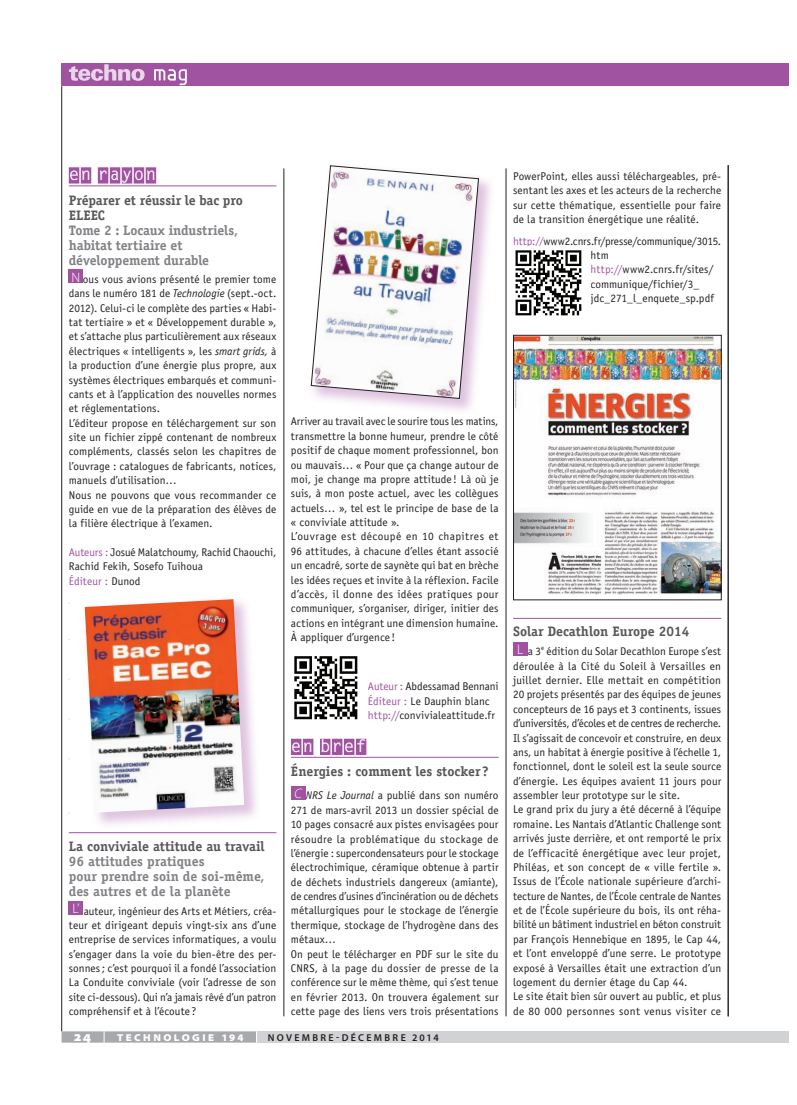
<style>
.page{position:relative;width:797px;height:1105px;background:#fff}
.page>*{position:absolute;margin:0;border:0;box-sizing:border-box;transform-origin:0 0}
.mag_01{font:700 17.5px "Letter Gothic Std";letter-spacing:.085em;color:#fff}
.Mag_02_Noir_80{font:700 13.75px/15px "Officina Serif Std";letter-spacing:-.01em;color:#808285}
.Mag_02_Noir_80____fi{font:700 13.75px/15px "Officina Serif Std";color:#808285}
.Mag_02_Noir_80____fi-2{font:700 13.75px "Officina Serif Std";color:#57585a}
.Mag_02_Titre_Noir_80{font:700 13.75px "Officina Serif Std";color:#57585a}
.t1{font:300 13.75px "Myriad Pro";color:#fff}
._60__Texte{font:900 semi-expanded 13.75px "Myriad Pro";color:#fff}
.t2{font:italic 300 13.75px "Myriad Pro";color:#fff}
.mag_04_Txt_courant_C{font:11.25px/14.4px "Officina Sans Std";letter-spacing:.005em;color:#231f20;text-align:justify}
.mag_04_Txt_courant_C-2{font:11.25px "Officina Sans Std";letter-spacing:.005em;color:#a153a1}
._60__Texte-2{font:600 10px "Myriad Pro";letter-spacing:.235em;color:#231f20}
._60__Texte-3{font:900 semi-expanded 10px "Myriad Pro";letter-spacing:.24em;color:#fff}
.mag_04_Txt_courant_C-3{font:6.5px "Officina Sans Std";color:#231f20}
.s1{color:#57585a}
.s2{font-style:italic}
.s3{color:#a153a1}
.s4{color:#231f20}
</style>
<div class="page">
<div style="left:770px;top:1031px;width:18px;height:12px;background:#d1d2d4"></div>
<hr style="left:61px;top:86px;width:1px;height:945px;background:#231f20">
<div style="left:256px;top:1031px;width:514px;height:12px;background:#d1d2d4"></div>
<svg style="left:62px;top:1031px;width:195px;height:12px;background:#aeafb2"></svg>
<hr style="left:284px;top:168px;width:1px;height:848px;background:#231f20">
<hr style="left:506px;top:168px;width:1px;height:848px;background:#231f20">
<div style="left:770px;top:63px;width:18px;height:23px;background:#a153a1"></div>
<div style="left:62px;top:63px;width:709px;height:23px;background:#a153a1"></div>
<svg style="left:69px;top:64px;width:76px;height:17px"></svg>
<svg style="left:154px;top:69px;width:33px;height:16px"></svg>
<hr style="left:291px;top:757px;width:207px;height:1px;background:#a153a1">
<div style="left:291px;top:739px;width:10px;height:16px;background:#a153a1"></div>
<div style="left:303px;top:739px;width:10px;height:16px;background:#a153a1"></div>
<div style="left:320px;top:739px;width:10px;height:16px;background:#a153a1"></div>
<div style="left:332px;top:739px;width:10px;height:16px;background:#a153a1"></div>
<div style="left:344px;top:739px;width:10px;height:16px;background:#a153a1"></div>
<div style="left:356px;top:739px;width:10px;height:16px;background:#a153a1"></div>
<div style="left:291px;top:786px;width:14px;height:13px;background:#a153a1"></div>
<hr style="left:513px;top:618px;width:208px;height:1px;background:#a153a1">
<div style="left:513px;top:642px;width:14px;height:13px;background:#a153a1"></div>
<hr style="left:728px;top:165px;width:1px;height:851px;background:#231f20">
<img style="left:515px;top:337px;width:204px;height:257px">
<div style="left:513px;top:335px;width:208px;height:265px;border:1px solid #231f20"></div>
<hr style="left:69px;top:186px;width:207px;height:1px;background:#a153a1">
<div style="left:69px;top:167px;width:10px;height:17px;background:#a153a1"></div>
<div style="left:81px;top:167px;width:10px;height:17px;background:#a153a1"></div>
<div style="left:98px;top:167px;width:10px;height:17px;background:#a153a1"></div>
<div style="left:110px;top:167px;width:10px;height:17px;background:#a153a1"></div>
<div style="left:122px;top:167px;width:10px;height:17px;background:#a153a1"></div>
<div style="left:134px;top:167px;width:10px;height:17px;background:#a153a1"></div>
<div style="left:146px;top:167px;width:10px;height:17px;background:#a153a1"></div>
<hr style="left:69px;top:832px;width:207px;height:1px;background:#a153a1">
<div style="left:69px;top:270px;width:14px;height:13px;background:#a153a1"></div>
<div style="left:69px;top:901px;width:14px;height:13px;background:#a153a1"></div>
<div style="left:81px;top:596px;width:180px;height:234px;background:#a153a1;opacity:.35"></div>
<img style="left:85px;top:599px;width:159px;height:214px">
<div style="left:308px;top:162px;width:188px;height:254px;background:#a153a1;opacity:.35"></div>
<img style="left:311px;top:165px;width:168px;height:234px">
<img style="left:294px;top:656px;width:64px;height:64px">
<img style="left:515px;top:250px;width:67px;height:66px">
<p class="mag_01" style="left:69px;top:163px;width:89px">en rayon</p>
<p class="Mag_02_Noir_80" style="left:69px;top:193px;width:175px"><span class="s1">Préparer et réussir le bac pro<br>ELEEC<br></span>Tome 2 : Locaux industriels, habitat tertiaire et développement durable</p>
<p class="t1" style="left:71px;top:269px;width:10px">N</p>
<p class="mag_04_Txt_courant_C" style="left:69px;top:272px;width:209px;text-indent:14px">ous vous avions présenté le premier tome dans le numéro 181 de <span class="s2">Technologie</span> (sept.-oct.<br>2012). Celui-ci le complète des parties « Habi&shy;tat tertiaire » et « Développement durable », et s’attache plus particulièrement aux réseaux électriques « intelligents », les <span class="s2">smart grids,</span> à la production d’une énergie plus propre, aux systèmes électriques embarqués et communi&shy;cants et à l’application des nouvelles normes et réglementations.</p>
<p class="mag_04_Txt_courant_C" style="left:69px;top:416px;width:209px">L’éditeur propose en téléchargement sur son site un fichier zippé contenant de nombreux compléments, classés selon les chapitres de l’ouvrage : catalogues de fabricants, notices, manuels d’utilisation…</p>
<p class="mag_04_Txt_courant_C" style="left:69px;top:488px;width:209px">Nous ne pouvons que vous recommander ce guide en vue de la préparation des élèves de la filière électrique à l’examen.</p>
<p class="mag_04_Txt_courant_C" style="left:69px;top:545px;width:209px"><span class="s3">Auteurs :</span> Josué Malatchoumy, Rachid Chaouchi,<br>Rachid Fekih, Sosefo Tuihoua</p>
<p class="mag_04_Txt_courant_C-2" style="left:69px;top:574px;width:73px">Éditeur : <span class="s4">Dunod</span></p>
<p class="Mag_02_Noir_80____fi-2" style="left:69px;top:837px;width:197px">La conviviale attitude au travail</p>
<p class="Mag_02_Noir_80____fi" style="left:69px;top:853px;width:197px">96 attitudes pratiques<br>pour prendre soin de soi-même, des autres et de la planète</p>
<p class="t1" style="left:72px;top:900px;width:9px">L’</p>
<p class="mag_04_Txt_courant_C" style="left:69px;top:904px;width:209px;text-indent:15px">auteur, ingénieur des Arts et Métiers, créa&shy;teur et dirigeant depuis vingt-six ans d’une entreprise de services informatiques, a voulu s’engager dans la voie du bien-être des per&shy;sonnes; c’est pourquoi il a fondé l’association La Conduite conviviale (voir l’adresse de son site ci-dessous). Qui n’a jamais rêvé d’un patron compréhensif et à l’écoute ?</p>
<p class="mag_04_Txt_courant_C" style="left:291px;top:414px;width:209px">Arriver au travail avec le sourire tous les matins, transmettre la bonne humeur, prendre le côté positif de chaque moment professionnel, bon ou mauvais… « Pour que ça change autour de moi, je change ma propre attitude ! Là où je suis, à mon poste actuel, avec les collègues actuels… », tel est le principe de base de la « conviviale attitude ».</p>
<p class="mag_04_Txt_courant_C" style="left:291px;top:529px;width:209px">L’ouvrage est découpé en 10 chapitres et 96 attitudes, à chacune d’elles étant associé un encadré, sorte de saynète qui bat en brèche les idées reçues et invite à la réflexion. Facile d’accès, il donne des idées pratiques pour communiquer, s’organiser, diriger, initier des actions en intégrant une dimension humaine.<br>À appliquer d’urgence!</p>
<p class="mag_04_Txt_courant_C" style="left:368px;top:679px;width:132px"><span class="s3">Auteur :</span> Abdessamad Bennani</p>
<p class="mag_04_Txt_courant_C" style="left:368px;top:694px;width:123px"><span class="s3">Éditeur :</span> Le Dauphin blanc</p>
<p class="mag_04_Txt_courant_C" style="left:368px;top:708px;width:129px"><span class="s3">http://</span>convivialeattitude.fr</p>
<p class="mag_01" style="left:291px;top:735px;width:77px">en bref</p>
<p class="Mag_02_Titre_Noir_80" style="left:291px;top:763px;width:199px">Énergies : comment les stocker ?</p>
<p class="t2" style="left:294px;top:785px;width:9px">C</p>
<p class="mag_04_Txt_courant_C" style="left:291px;top:788px;width:209px;text-indent:15px"><span class="s2">NRS Le Journal</span> a publié dans son numéro 271 de mars-avril 2013 un dossier spécial de 10 pages consacré aux pistes envisagées pour résoudre la problématique du stockage de l’énergie : supercondensateurs pour le stockage électrochimique, céramique obtenue à partir de déchets industriels dangereux (amiante), de cendres d’usines d’incinération ou de déchets métallurgiques pour le stockage de l’énergie thermique, stockage de l’hydrogène dans des métaux…</p>
<p class="mag_04_Txt_courant_C" style="left:291px;top:946px;width:209px">On peut le télécharger en PDF sur le site du CNRS, à la page du dossier de presse de la conférence sur le même thème, qui s’est tenue en février 2013. On trouvera également sur cette page des liens vers trois présentations</p>
<p class="_60__Texte" style="left:74px;top:1027px;width:19px">24</p>
<p class="_60__Texte-3" style="left:117px;top:1030px;width:128px">TECHNOLOGIE 194</p>
<p class="_60__Texte-2" style="left:268px;top:1031px;width:172px">NOVEMBRE-DÉCEMBRE 2014</p>
<p class="mag_04_Txt_courant_C" style="left:513px;top:169px;width:209px">PowerPoint, elles aussi téléchargeables, pré&shy;sentant les axes et les acteurs de la recherche sur cette thématique, essentielle pour faire de la transition énergétique une réalité.</p>
<p class="mag_04_Txt_courant_C" style="left:590px;top:234px;width:132px;text-indent:-77px"><span class="s3">http://</span>www2.cnrs.fr/presse/communique/3015. htm</p>
<p class="mag_04_Txt_courant_C" style="left:590px;top:262px;width:125px;text-align:left"><span class="s3">http://</span>www2.cnrs.fr/sites/ communique/fichier/3_ jdc_271_l_enquete_sp.pdf</p>
<p class="Mag_02_Noir_80____fi-2" style="left:513px;top:623px;width:178px">Solar Decathlon Europe 2014</p>
<p class="t1" style="left:517px;top:641px;width:8px">L</p>
<p class="mag_04_Txt_courant_C" style="left:528px;top:644px;width:15px">a 3</p>
<p class="mag_04_Txt_courant_C-3" style="left:541px;top:644px;width:5px">e</p>
<p class="mag_04_Txt_courant_C" style="left:513px;top:644px;width:210px;text-indent:33px">édition du Solar Decathlon Europe s’est déroulée à la Cité du Soleil à Versailles en juillet dernier. Elle mettait en compétition 20 projets présentés par des équipes de jeunes concepteurs de 16 pays et 3 continents, issues d’universités, d’écoles et de centres de recherche.<br>Il s’agissait de concevoir et construire, en deux ans, un habitat à énergie positive à l’échelle 1, fonctionnel, dont le soleil est la seule source d’énergie. Les équipes avaient 11 jours pour assembler leur prototype sur le site.</p>
<p class="mag_04_Txt_courant_C" style="left:513px;top:802px;width:210px">Le grand prix du jury a été décerné à l’équipe romaine. Les Nantais d’Atlantic Challenge sont arrivés juste derrière, et ont remporté le prix de l’efficacité énergétique avec leur projet, Philéas, et son concept de « ville fertile ».<br>Issus de l’École nationale supérieure d’archi&shy;tecture de Nantes, de l’École centrale de Nantes et de l’École supérieure du bois, ils ont réha&shy;bilité un bâtiment industriel en béton construit par François Hennebique en 1895, le Cap 44, et l’ont enveloppé d’une serre. Le prototype exposé à Versailles était une extraction d’un logement du dernier étage du Cap 44.</p>
<p class="mag_04_Txt_courant_C" style="left:513px;top:989px;width:210px">Le site était bien sûr ouvert au public, et plus de 80 000 personnes sont venus visiter ce</p>
</div>
